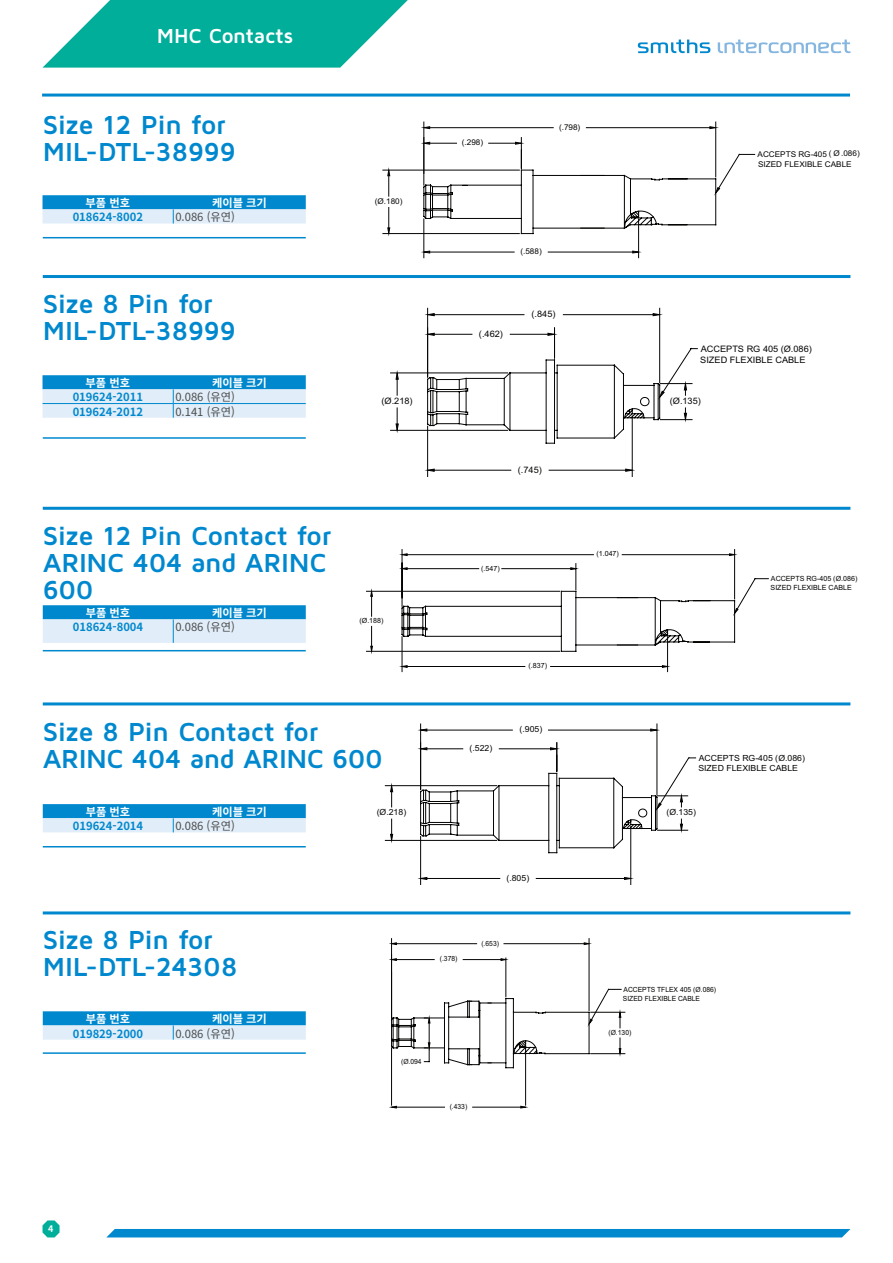
<style>
.page{position:relative;width:893px;height:1263px;background:#fff}
.page>*{position:absolute;margin:0;border:0;box-sizing:border-box;transform-origin:0 0}
.t1{font:700 27px/27px "Maven Pro";letter-spacing:-.015em;color:#0088ce}
.t2{font:700 21px "Maven Pro";letter-spacing:-.01em;color:#fff}
.t3{font:700 11.25px "Noto Sans CJK";color:#0088ce}
.t4{font:11.25px "Noto Sans CJK";color:#4b4c4d}
.t5{font:700 11.25px "Noto Sans CJK";color:#fff}
.t6{font:700 9px "Noto Sans CJK";color:#fff}
.t7{font:8.85px/10.6px "Arial";color:#040503}
.t8{font:8.4px/10.2px "Arial";color:#040503}
.t9{font:7.95px/9.8px "Arial";color:#040503;scale:1.04 1}
.t10{font:7.05px/8.6px "Arial";color:#040503;scale:.95 1}
.t11{font:7.05px/8.6px "Arial";color:#040503}
</style>
<div class="page">
<svg style="left:43px;top:0;width:365px;height:68px"></svg>
<svg style="left:638px;top:40px;width:72px;height:13px"></svg>
<svg style="left:718px;top:40px;width:132px;height:13px"></svg>
<svg style="left:43px;top:1220px;width:17px;height:17px"></svg>
<div style="left:107px;top:1229px;width:743px;height:8px;background:#0088ce"></div>
<hr style="left:42px;top:94px;width:808px;height:3px;background:#0088ce">
<svg style="left:43px;top:375px;width:263px;height:43px;background:#92cae9"></svg>
<svg style="left:43px;top:195px;width:263px;height:29px;background:#75bce3"></svg>
<svg style="left:43px;top:605px;width:263px;height:38px;background:#8ec8e8"></svg>
<svg style="left:43px;top:804px;width:263px;height:28px;background:#70bae3"></svg>
<svg style="left:43px;top:1011px;width:263px;height:28px;background:#71bbe3"></svg>
<hr style="left:43px;top:275px;width:807px;height:3px;background:#0088ce">
<hr style="left:43px;top:507px;width:807px;height:3px;background:#0088ce">
<hr style="left:43px;top:702px;width:807px;height:3px;background:#0088ce">
<hr style="left:43px;top:911px;width:807px;height:3px;background:#0088ce">
<hr style="left:43px;top:237px;width:263px;height:1px;background:#0088ce">
<hr style="left:43px;top:437px;width:263px;height:2px;background:#0088ce">
<hr style="left:43px;top:650px;width:263px;height:1px;background:#0088ce">
<hr style="left:43px;top:846px;width:263px;height:1px;background:#0088ce">
<hr style="left:43px;top:1052px;width:263px;height:2px;background:#0088ce">
<svg style="left:383px;top:122px;width:372px;height:136px"></svg>
<svg style="left:390px;top:308px;width:308px;height:169px"></svg>
<svg style="left:366px;top:549px;width:403px;height:123px"></svg>
<svg style="left:385px;top:724px;width:311px;height:161px"></svg>
<svg style="left:390px;top:938px;width:235px;height:170px"></svg>
<p class="t2" style="left:157px;top:22px;width:138px">MHC Contacts</p>
<p class="t1" style="left:43px;top:110px;width:195px">Size 12 Pin for<br>MIL-DTL-38999</p>
<p class="t5" style="left:86px;top:197px;width:46px">부품 번호</p>
<p class="t5" style="left:212px;top:197px;width:56px">케이블 크기</p>
<p class="t3" style="left:73px;top:211px;width:72px">018624-8002</p>
<p class="t4" style="left:175px;top:211px;width:61px">0.086 (유연)</p>
<p class="t1" style="left:43px;top:289px;width:195px">Size 8 Pin for<br>MIL-DTL-38999</p>
<p class="t5" style="left:86px;top:377px;width:46px">부품 번호</p>
<p class="t5" style="left:212px;top:377px;width:56px">케이블 크기</p>
<p class="t3" style="left:73px;top:391px;width:72px">019624-2011</p>
<p class="t4" style="left:175px;top:391px;width:61px">0.086 (유연)</p>
<p class="t3" style="left:73px;top:405px;width:72px">019624-2012</p>
<p class="t4" style="left:175px;top:405px;width:61px">0.141 (유연)</p>
<p class="t9" style="left:375px;top:196px;width:28px">(Ø.180)</p>
<p class="t7" style="left:381px;top:396px;width:33px">(Ø.218)</p>
<p class="t1" style="left:43px;top:521px;width:290px">Size 12 Pin Contact for<br>ARINC 404 and ARINC<br>600</p>
<p class="t5" style="left:86px;top:607px;width:46px">부품 번호</p>
<p class="t5" style="left:212px;top:607px;width:56px">케이블 크기</p>
<p class="t3" style="left:73px;top:621px;width:72px">018624-8004</p>
<p class="t4" style="left:175px;top:621px;width:61px">0.086 (유연)</p>
<p class="t11" style="left:359px;top:616px;width:26px">(Ø.188)</p>
<p class="t9" style="left:462px;top:138px;width:22px">(.298)</p>
<p class="t9" style="left:559px;top:122px;width:22px">(.798)</p>
<p class="t9" style="left:520px;top:247px;width:22px">(.588)</p>
<p class="t7" style="left:479px;top:328px;width:26px">(.462)</p>
<p class="t7" style="left:532px;top:309px;width:26px">(.845)</p>
<p class="t7" style="left:518px;top:464px;width:26px">(.745)</p>
<p class="t11" style="left:481px;top:564px;width:20px">(.547)</p>
<p class="t11" style="left:529px;top:662px;width:20px">(.837)</p>
<p class="t11" style="left:596px;top:550px;width:24px">(1.047)</p>
<p class="t9" style="left:757px;top:150px;width:100px">ACCEPTS RG-405 ( Ø.086)<br>SIZED FLEXIBLE CABLE</p>
<p class="t7" style="left:700px;top:344px;width:113px">ACCEPTS RG 405 (Ø.086)<br>SIZED FLEXIBLE CABLE</p>
<p class="t7" style="left:670px;top:396px;width:33px">(Ø.135)</p>
<p class="t11" style="left:771px;top:575px;width:88px">ACCEPTS RG-405 (Ø.086)<br>SIZED FLEXIBLE CABLE</p>
<p class="t1" style="left:43px;top:717px;width:341px">Size 8 Pin Contact for<br>ARINC 404 and ARINC 600</p>
<p class="t5" style="left:86px;top:806px;width:46px">부품 번호</p>
<p class="t5" style="left:212px;top:806px;width:56px">케이블 크기</p>
<p class="t3" style="left:73px;top:820px;width:72px">019624-2014</p>
<p class="t4" style="left:175px;top:820px;width:61px">0.086 (유연)</p>
<p class="t8" style="left:520px;top:724px;width:24px">(.905)</p>
<p class="t8" style="left:469px;top:743px;width:24px">(.522)</p>
<p class="t8" style="left:698px;top:753px;width:108px">ACCEPTS RG-405 (Ø.086)<br>SIZED FLEXIBLE CABLE</p>
<p class="t8" style="left:377px;top:807px;width:31px">(Ø.218)</p>
<p class="t8" style="left:666px;top:807px;width:31px">(Ø.135)</p>
<p class="t1" style="left:43px;top:925px;width:196px">Size 8 Pin for<br>MIL-DTL-24308</p>
<p class="t5" style="left:86px;top:1013px;width:46px">부품 번호</p>
<p class="t5" style="left:212px;top:1013px;width:56px">케이블 크기</p>
<p class="t3" style="left:73px;top:1027px;width:72px">019829-2000</p>
<p class="t4" style="left:175px;top:1027px;width:61px">0.086 (유연)</p>
<p class="t6" style="left:48px;top:1224px;width:7px">4</p>
<p class="t10" style="left:440px;top:955px;width:20px">(.378)</p>
<p class="t8" style="left:506px;top:873px;width:24px">(.805)</p>
<p class="t10" style="left:481px;top:939px;width:20px">(.653)</p>
<p class="t10" style="left:401px;top:1057px;width:23px">(Ø.094</p>
<p class="t10" style="left:450px;top:1102px;width:20px">(.433)</p>
<p class="t10" style="left:623px;top:985px;width:100px">ACCEPTS TFLEX 405 (Ø.086)<br>SIZED FLEXIBLE CABLE</p>
<p class="t10" style="left:608px;top:1028px;width:26px">(Ø.130)</p>
</div>
